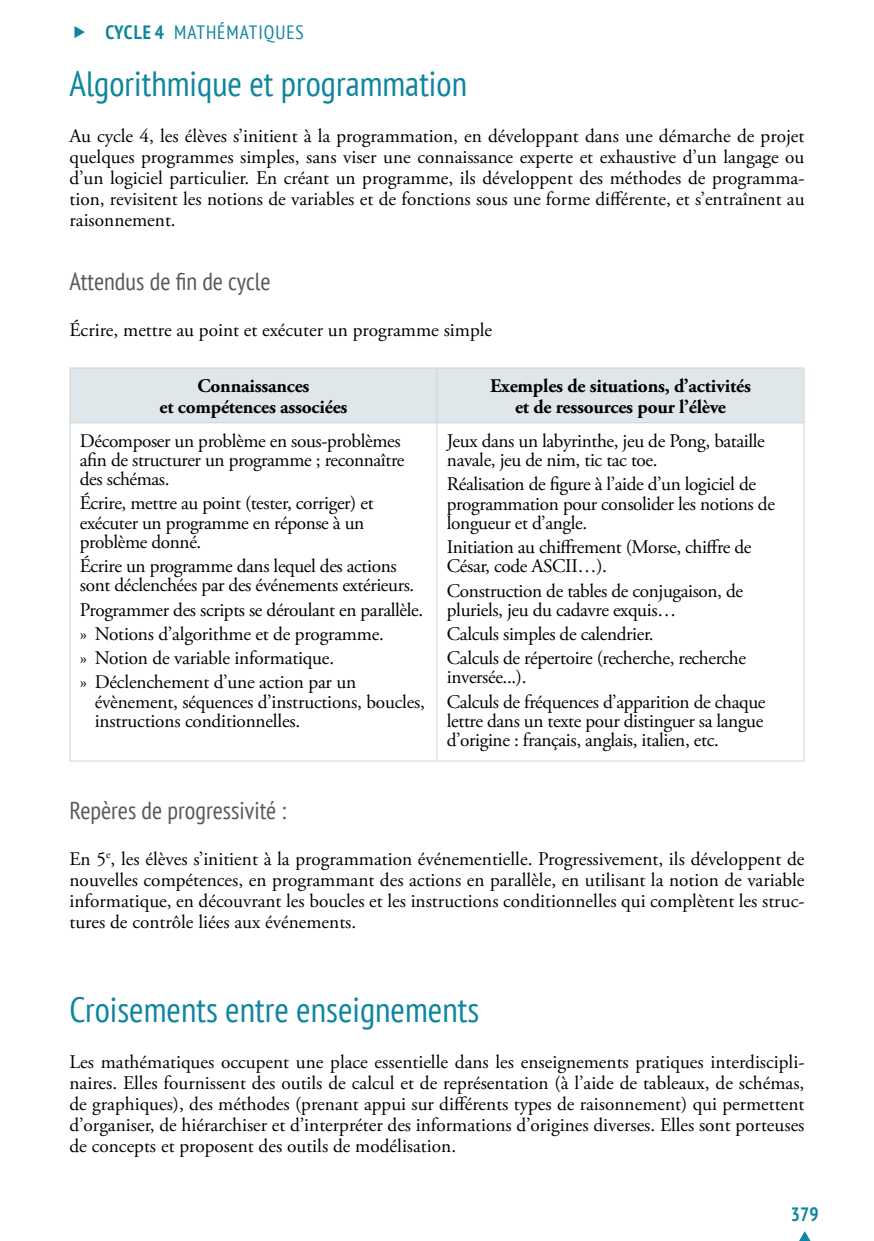
<style>
.page{position:relative;width:874px;height:1241px;background:#fff}
.page>*{position:absolute;margin:0;border:0;box-sizing:border-box;transform-origin:0 0}
.t1{font:condensed 35px "PT Sans";color:#0e869e}
.t2{font:condensed 24.5px "PT Sans";color:#58595b}
.t3{font:19.25px/19.2px "Adobe Garamond Pro";letter-spacing:-.02em;color:#000}
.t4{font:700 19.25px/21px "Adobe Garamond Pro";letter-spacing:-.01em;color:#000;text-align:center}
.t5{font:19.25px "Adobe Garamond Pro";color:#000}
.t6{font:condensed 19.25px "PT Sans";letter-spacing:.05em;color:#0e869e}
.t7{font:700 condensed 19.25px "PT Sans";color:#0e869e}
.s1{font-weight:700}
</style>
<div class="page">
<svg style="left:799px;top:1231px;width:11px;height:9px"></svg>
<div style="left:70px;top:368px;width:733px;height:54px;background:#dfe7eb"></div>
<hr style="left:69px;top:367px;width:368px;height:1px;background:#d1d3d4">
<hr style="left:69px;top:368px;width:1px;height:54px;background:#d1d3d4">
<hr style="left:437px;top:367px;width:367px;height:1px;background:#d1d3d4">
<hr style="left:436px;top:368px;width:1px;height:54px;background:#d1d3d4">
<hr style="left:803px;top:368px;width:1px;height:54px;background:#d1d3d4">
<hr style="left:69px;top:422px;width:368px;height:1px;background:#d1d3d4">
<hr style="left:69px;top:423px;width:1px;height:337px;background:#d1d3d4">
<hr style="left:437px;top:422px;width:367px;height:1px;background:#d1d3d4">
<hr style="left:436px;top:423px;width:1px;height:337px;background:#d1d3d4">
<hr style="left:803px;top:423px;width:1px;height:337px;background:#d1d3d4">
<hr style="left:69px;top:760px;width:368px;height:1px;background:#d1d3d4">
<hr style="left:437px;top:760px;width:367px;height:1px;background:#d1d3d4">
<p class="t6" style="left:105px;top:20px;width:200px"><span class="s1">Cycle 4</span> MATHÉMATIQUES</p>
<h1 class="t1" style="left:69px;top:61px;width:399px">Algorithmique et programmation</h1>
<p class="t3" style="left:69px;top:126px;width:736px;line-height:21px;text-align:justify">Au cycle 4, les élèves s’initient à la programmation, en développant dans une démarche de projet quelques programmes simples, sans viser une connaissance experte et exhaustive d’un langage ou d’un logiciel particulier. En créant un programme, ils développent des méthodes de programma&shy;tion, revisitent les notions de variables et de fonctions sous une forme différente, et s’entraînent au raisonnement.</p>
<p class="t2" style="left:69px;top:265px;width:202px">Attendus de fin de cycle</p>
<p class="t5" style="left:69px;top:318px;width:424px">Écrire, mettre au point et exécuter un programme simple</p>
<p class="t4" style="left:159px;top:375px;width:189px">Connaissances<br>et compétences associées</p>
<p class="t4" style="left:490px;top:375px;width:262px">Exemples de situations, d’activités et de ressources pour l’élève</p>
<p class="t3" style="left:80px;top:431px;width:326px">Décomposer un problème en sous-problèmes afin de structurer un programme ; reconnaître des schémas.</p>
<p class="t3" style="left:80px;top:494px;width:295px">Écrire, mettre au point (tester, corriger) et exécuter un programme en réponse à un problème donné.</p>
<p class="t3" style="left:80px;top:557px;width:336px">Écrire un programme dans lequel des actions sont déclenchées par des événements extérieurs.</p>
<p class="t3" style="left:80px;top:598px;width:344px;line-height:24.2px">Programmer des scripts se déroulant en parallèle. » Notions d’algorithme et de programme.<br>» Notion de variable informatique.<br>» Déclenchement d’une action par un</p>
<p class="t3" style="left:95px;top:692px;width:331px">évènement, séquences d’instructions, boucles, instructions conditionnelles.</p>
<p class="t3" style="left:446px;top:431px;width:319px">Jeux dans un labyrinthe, jeu de Pong, bataille navale, jeu de nim, tic tac toe.</p>
<p class="t3" style="left:446px;top:475px;width:329px">Réalisation de figure à l’aide d’un logiciel de programmation pour consolider les notions de longueur et d’angle.</p>
<p class="t3" style="left:446px;top:538px;width:306px">Initiation au chiffrement (Morse, chiffre de<br>César, code ASCII…).</p>
<p class="t3" style="left:446px;top:581px;width:297px">Construction de tables de conjugaison, de pluriels, jeu du cadavre exquis…</p>
<p class="t3" style="left:446px;top:622px;width:300px;line-height:24.2px">Calculs simples de calendrier.<br>Calculs de répertoire (recherche, recherche</p>
<p class="t3" style="left:446px;top:666px;width:320px;line-height:24.2px">inversée...).<br>Calculs de fréquences d’apparition de chaque</p>
<p class="t3" style="left:446px;top:711px;width:318px">lettre dans un texte pour distinguer sa langue d’origine : français, anglais, italien, etc.</p>
<p class="t2" style="left:69px;top:794px;width:218px">Repères de progressivité :</p>
<p class="t3" style="left:69px;top:848px;width:736px;line-height:21px;text-align:justify">En 5<sup>e</sup>, les élèves s’initient à la programmation événementielle. Progressivement, ils développent de nouvelles compétences, en programmant des actions en parallèle, en utilisant la notion de variable informatique, en découvrant les boucles et les instructions conditionnelles qui complètent les struc&shy;tures de contrôle liées aux événements.</p>
<h1 class="t1" style="left:69px;top:987px;width:411px">Croisements entre enseignements</h1>
<p class="t3" style="left:69px;top:1051px;width:736px;line-height:21px;text-align:justify">Les mathématiques occupent une place essentielle dans les enseignements pratiques interdiscipli&shy;naires. Elles fournissent des outils de calcul et de représentation (à l’aide de tableaux, de schémas, de graphiques), des méthodes (prenant appui sur différents types de raisonnement) qui permettent d’organiser, de hiérarchiser et d’interpréter des informations d’origines diverses. Elles sont porteuses de concepts et proposent des outils de modélisation.</p>
<p class="t7" style="left:790px;top:1201px;width:29px">379</p>
</div>
